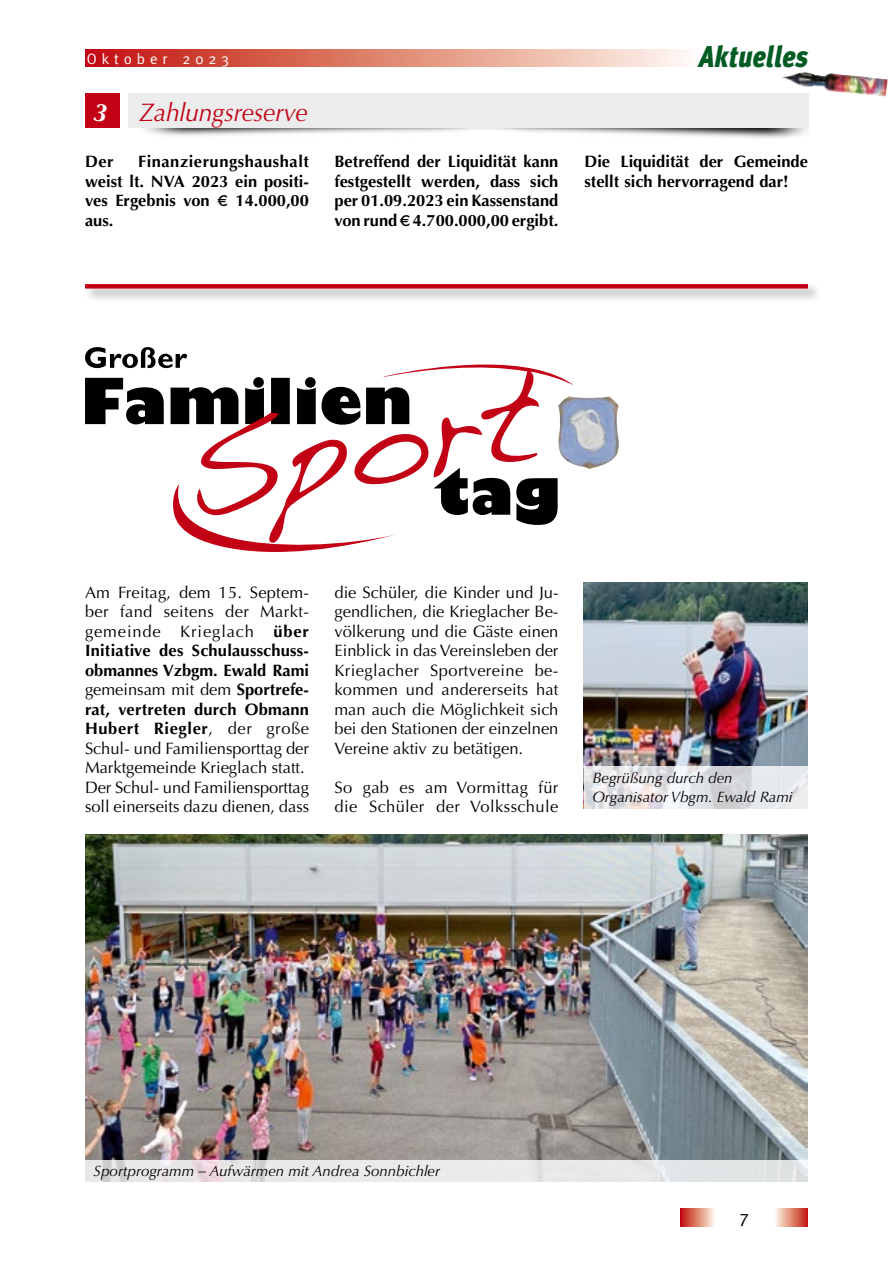
<style>
.page{position:relative;width:893px;height:1263px;background:#fff}
.page>*{position:absolute;margin:0;border:0;box-sizing:border-box;transform-origin:0 0}
.t1{font:italic 900 30px "Meta Plus";color:#005c23;scale:.85 1}
.t2{font:italic 25.5px "Optima";letter-spacing:-.01em;color:#c20115}
.t3{font:18px "Meta";color:#000}
.t4{font:16.5px/19.5px "Optima";color:#000}
.t5{font:700 16.5px/19.5px "Optima";color:#000;text-align:justify}
.t6{font:16.5px/19.5px "Optima";letter-spacing:.02em;color:#000}
.t7{font:italic 15px/19.5px "Optima";color:#000}
.t8{font:15px "Meta";letter-spacing:.325em;color:#fff}
.s1{font-weight:700;color:#fff}
.s2{font-family:"Abadi MT Pro";font-weight:400}
.s3{font-weight:700}
</style>
<div class="page">
<div style="left:85px;top:50px;width:617px;height:17px;background:linear-gradient(to right,#c11206,#ffe)"></div>
<img style="left:782px;top:72px;width:106px;height:25px">
<div style="left:681px;top:1209px;width:34px;height:17px;background:linear-gradient(to right,#c21707,#fcf2e3)"></div>
<div style="left:774px;top:1209px;width:34px;height:17px;background:linear-gradient(to right,#fffeed,#c52012)"></div>
<img style="left:584px;top:583px;width:224px;height:183px">
<svg style="left:584px;top:766px;width:224px;height:43px;background:#e2e3e6"></svg>
<img style="left:145px;top:128px;width:663px;height:10px">
<div style="left:85px;top:94px;width:34px;height:34px;background:#c20115"></div>
<div style="left:128px;top:94px;width:680px;height:34px;background:#ececec"></div>
<svg style="left:574px;top:396px;width:45px;height:73px;background:#aeb6c8"></svg>
<svg style="left:85px;top:347px;width:489px;height:205px"></svg>
<img style="left:85px;top:835px;width:723px;height:325px">
<svg style="left:85px;top:1160px;width:723px;height:21px;background:#e7e6e6"></svg>
<div style="left:83px;top:282px;width:740px;height:21px;background:#000;opacity:.4"></div>
<div style="left:85px;top:284px;width:723px;height:5px;background:#c20115"></div>
<p class="t8" style="left:87px;top:50px;width:144px">Oktober 2023</p>
<h1 class="t1" style="left:699px;top:39px;width:129px">Aktuelles</h1>
<h2 class="t2" style="left:94px;top:97px;width:216px"><span class="s1">3</span> Zahlungsreserve</h2>
<p class="t5" style="left:85px;top:152px;width:30px">Der</p>
<p class="t5" style="left:85px;top:152px;width:225px;text-indent:53px">Finanzierungshaushalt weist lt. NVA 2023 ein positi&shy;ves Ergebnis von <span class="s2">€</span> 14.000,00 aus.</p>
<p class="t5" style="left:334px;top:152px;width:225px">Betreffend der Liquidität kann festgestellt werden, dass sich per 01.09.2023 ein Kassenstand von rund <span class="s2">€</span> 4.700.000,00 ergibt.</p>
<p class="t5" style="left:584px;top:152px;width:225px">Die Liquidität der Gemeinde stellt sich hervorragend dar!</p>
<p class="t4" style="left:85px;top:583px;width:226px">Am Freitag, dem 15. Septem&shy;ber fand seitens der Markt&shy;gemeinde Krieglach <span class="s3">über<br>Initiative des Schulausschuss&shy;obmannes Vzbgm. Ewald Rami </span>gemeinsam mit dem <span class="s3">Sportrefe&shy;rat, vertreten durch Obmann<br>Hubert Riegler</span>, der große<br>Schul- und Familiensporttag der<br>Marktgemeinde Krieglach statt.<br>Der Schul- und Familiensporttag soll einerseits dazu dienen, dass</p>
<p class="t4" style="left:334px;top:583px;width:225px;text-align:justify">die Schüler, die Kinder und Ju&shy;gendlichen, die Krieglacher Be&shy;völkerung und die Gäste einen Einblick in das Vereinsleben der Krieglacher Sportvereine be&shy;kommen und andererseits hat man auch die Möglichkeit sich bei den Stationen der einzelnen Vereine aktiv zu betätigen.</p>
<p class="t6" style="left:334px;top:778px;width:225px">So gab es am Vormittag für die Schüler der Volksschule</p>
<p class="t7" style="left:592px;top:768px;width:202px">Begrüßung durch den<br>Organisator Vbgm. Ewald Rami</p>
<p class="t7" style="left:94px;top:1162px;width:348px">Sportprogramm – Aufwärmen mit Andrea Sonnbichler</p>
<p class="t3" style="left:739px;top:1207px;width:11px">7</p>
</div>
